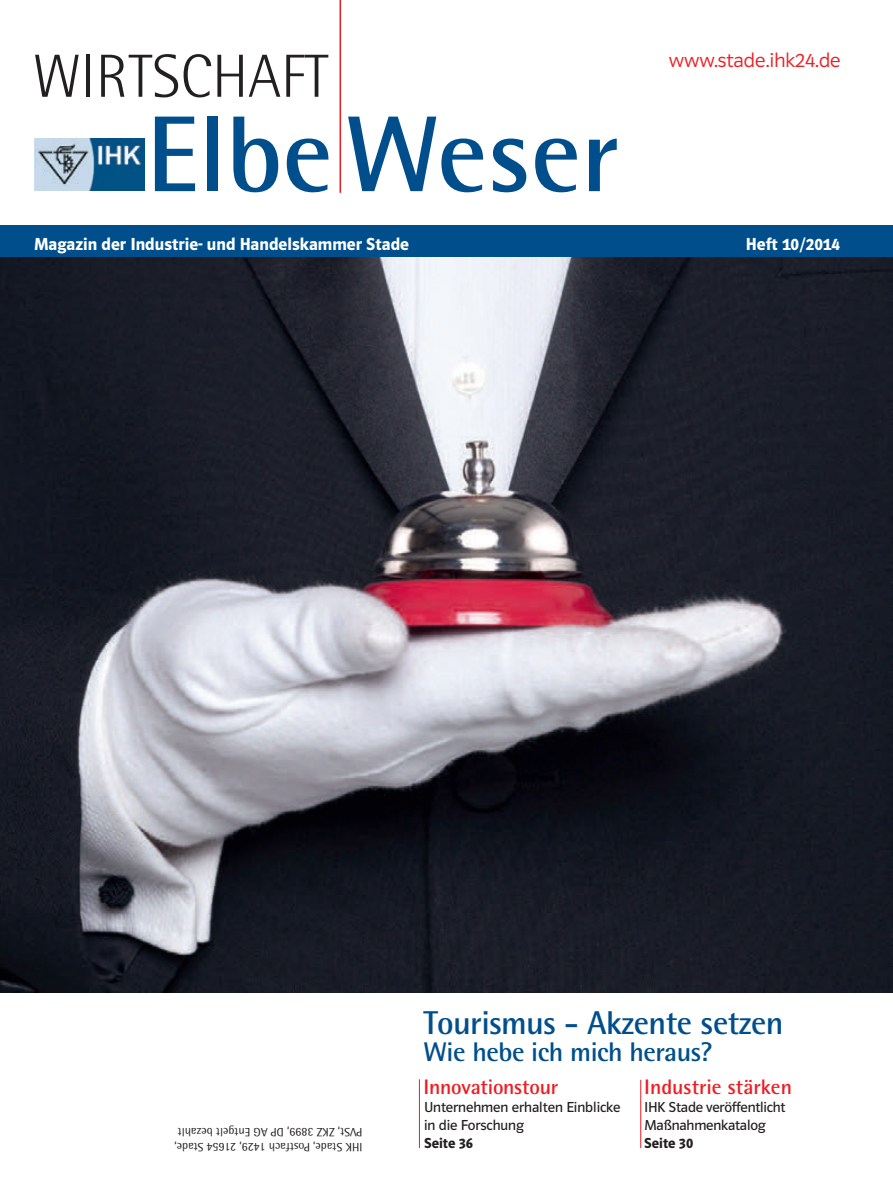
<style>
.page{position:relative;width:893px;height:1191px;background:#fff}
.page>*{position:absolute;margin:0;border:0;box-sizing:border-box;transform-origin:0 0}
.t1{font:700 108px "Rotis Semi Sans";color:#004f8c}
.t2{font:300 60.9px "Rotis Semi Sans";color:#231f20}
.t3{font:700 33px "Rotis Semi Sans";letter-spacing:-.015em;color:#004f8c}
.t4{font:700 27px "Rotis Semi Sans";letter-spacing:-.015em;color:#004f8c}
.t5{font:700 21px "Rotis Semi Sans";letter-spacing:-.01em;color:#ee1d23}
.t6{font:21px "Polo 11 R Leicht";color:#ee1d23}
.t7{font:18px "Polo 11 R Hfett";color:#fff}
.t8{font:15px/18px "Polo 11 R Buch";letter-spacing:-.005em;color:#231f20}
.t9{font:15px "Polo 11 R Hfett";color:#231f20}
.t10{font:12px/15px "Rotis Semi Sans";color:#231f20}
</style>
<div class="page">
<img style="left:35px;top:139px;width:109px;height:52px">
<hr style="left:339px;top:0;width:2px;height:193px;background:#ee1d23">
<hr style="left:419px;top:1079px;width:1px;height:69px;background:#ee1d23">
<hr style="left:640px;top:1079px;width:1px;height:69px;background:#ee1d23">
<div style="left:0;top:225px;width:893px;height:34px;background:#004f8c"></div>
<img style="left:0;top:257px;width:893px;height:735px">
<h2 class="t2" style="left:33px;top:55px;width:297px">WIRTSCHAFT</h2>
<h3 class="t6" style="left:669px;top:53px;width:173px">www.stade.ihk24.de</h3>
<h1 class="t1" style="left:146px;top:117px;width:474px">ElbeWeser</h1>
<p class="t7" style="left:34px;top:237px;width:377px">Magazin der Industrie- und Handelskammer Stade</p>
<p class="t7" style="left:746px;top:237px;width:95px">Heft 10/2014</p>
<h3 class="t3" style="left:424px;top:1010px;width:362px">Tourismus - Akzente setzen</h3>
<h3 class="t4" style="left:424px;top:1042px;width:291px">Wie hebe ich mich heraus?</h3>
<p class="t10" style="left:362px;top:1153px;width:190px;rotate:-180deg">IHK Stade, Postfach 1429, 21654 Stade,<br>PVSt, ZKZ 3899, DP AG Entgelt bezahlt</p>
<h3 class="t5" style="left:424px;top:1079px;width:136px">Innovationstour</h3>
<p class="t8" style="left:424px;top:1099px;width:198px">Unternehmen erhalten Einblicke in die Forschung</p>
<p class="t9" style="left:424px;top:1138px;width:50px">Seite 36</p>
<h3 class="t5" style="left:644px;top:1079px;width:149px">Industrie stärken</h3>
<p class="t8" style="left:644px;top:1099px;width:143px">IHK Stade veröffentlicht<br>Maßnahmenkatalog</p>
<p class="t9" style="left:644px;top:1138px;width:50px">Seite 30</p>
</div>
